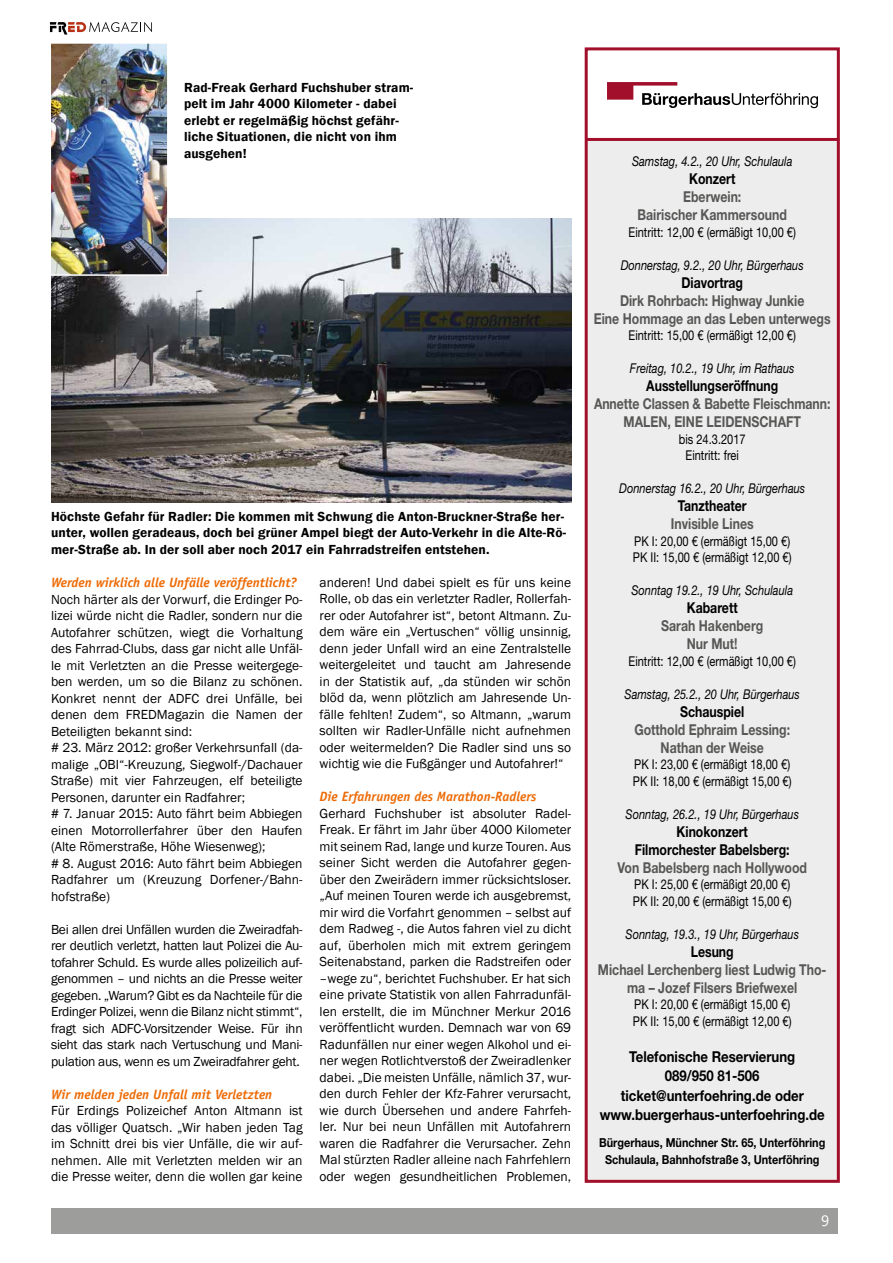
<style>
.page{position:relative;width:893px;height:1263px;background:#fff}
.page>*{position:absolute;margin:0;border:0;box-sizing:border-box;transform-origin:0 0}
.t1{font:700 15px/18px "Helvetica Neue LT Std";color:#575756;text-align:center;scale:.82 1}
.t2{font:700 15px/18px "Helvetica Neue LT Std";color:#000;text-align:center;scale:.82 1}
.t3{font:700 15px/19.5px "Helvetica Neue LT Std";color:#000;text-align:center;scale:.88 1}
.t4{font:15px "Segoe UI";color:#fff}
.t5{font:13.5px/16.5px "Franklin Gothic";color:#000;text-align:justify}
.t6{font:600 13.5px/16.5px "Franklin Gothic";letter-spacing:.01em;color:#000}
.t7{font:13.5px/16.5px "Helvetica Neue LT Std";color:#000;scale:.82 1}
.t8{font:italic 13.5px "Helvetica Neue LT Std";color:#000;scale:.82 1}
.t9{font:italic 700 13.5px "Officina Sans Std";color:#ed6b06}
.t10{font:700 12.3px/16.5px "Helvetica Neue LT Std";color:#000;text-align:center;scale:.88 1}
</style>
<div class="page">
<img style="left:51px;top:219px;width:520px;height:283px">
<img style="left:51px;top:43px;width:118px;height:234px">
<div style="left:586px;top:140px;width:252px;height:1042px;background:#ededed"></div>
<svg style="left:607px;top:82px;width:211px;height:26px"></svg>
<hr style="left:585px;top:138px;width:254px;height:3px;background:#a20f2b">
<div style="left:585px;top:47px;width:255px;height:1135px;border:3px solid #a20f2b"></div>
<svg style="left:50px;top:22px;width:102px;height:13px"></svg>
<div style="left:51px;top:1208px;width:787px;height:26px;background:#9d9d9c"></div>
<p class="t6" style="left:184px;top:79px;width:231px">Rad-Freak Gerhard Fuchshuber stram&shy;pelt im Jahr 4000 Kilometer - dabei erlebt er regelmäßig höchst gefähr&shy;liche Situationen, die nicht von ihm ausgehen!</p>
<p class="t6" style="left:51px;top:508px;width:517px">Höchste Gefahr für Radler: Die kommen mit Schwung die Anton-Bruckner-Straße her&shy;unter, wollen geradeaus, doch bei grüner Ampel biegt der Auto-Verkehr in die Alte-Rö&shy;mer-Straße ab. In der soll aber noch 2017 ein Fahrradstreifen entstehen.</p>
<p class="t9" style="left:51px;top:574px;width:247px">Werden wirklich alle Unfälle veröffentlicht?</p>
<p class="t5" style="left:51px;top:591px;width:253px;text-align:left">Noch härter als der Vorwurf, die Erdinger Po&shy;lizei würde nicht die Radler, sondern nur die Autofahrer schützen, wiegt die Vorhaltung des Fahrrad-Clubs, dass gar nicht alle Unfäl&shy;le mit Verletzten an die Presse weitergege&shy;ben werden, um so die Bilanz zu schönen.<br>Konkret nennt der ADFC drei Unfälle, bei denen dem FREDMagazin die Namen der Beteiligten bekannt sind:<br># 23. März 2012: großer Verkehrsunfall (da&shy;malige „OBI“-Kreuzung, Siegwolf-/Dachauer Straße) mit vier Fahrzeugen, elf beteiligte Personen, darunter ein Radfahrer;<br># 7. Januar 2015: Auto fährt beim Abbiegen einen Motorrollerfahrer über den Haufen (Alte Römerstraße, Höhe Wiesenweg);<br># 8. August 2016: Auto fährt beim Abbiegen Radfahrer um (Kreuzung Dorfener-/Bahn&shy;hofstraße)</p>
<p class="t5" style="left:51px;top:921px;width:253px">Bei allen drei Unfällen wurden die Zweiradfah&shy;rer deutlich verletzt, hatten laut Polizei die Au&shy;tofahrer Schuld. Es wurde alles polizeilich auf&shy;genommen – und nichts an die Presse weiter gegeben. „Warum? Gibt es da Nachteile für die Erdinger Polizei, wenn die Bilanz nicht stimmt“, fragt sich ADFC-Vorsitzender Weise. Für ihn sieht das stark nach Vertuschung und Mani&shy;pulation aus, wenn es um Zweiradfahrer geht.</p>
<p class="t9" style="left:51px;top:1086px;width:223px">Wir melden jeden Unfall mit Verletzten</p>
<p class="t5" style="left:51px;top:1102px;width:253px">Für Erdings Polizeichef Anton Altmann ist das völliger Quatsch. „Wir haben jeden Tag im Schnitt drei bis vier Unfälle, die wir auf&shy;nehmen. Alle mit Verletzten melden wir an die Presse weiter, denn die wollen gar keine</p>
<p class="t5" style="left:320px;top:574px;width:253px">anderen! Und dabei spielt es für uns keine Rolle, ob das ein verletzter Radler, Rollerfah&shy;rer oder Autofahrer ist“, betont Altmann. Zu&shy;dem wäre ein „Vertuschen“ völlig unsinnig, denn jeder Unfall wird an eine Zentralstelle weitergeleitet und taucht am Jahresende in der Statistik auf, „da stünden wir schön blöd da, wenn plötzlich am Jahresende Un&shy;fälle fehlten! Zudem“, so Altmann, „warum sollten wir Radler-Unfälle nicht aufnehmen oder weitermelden? Die Radler sind uns so wichtig wie die Fußgänger und Autofahrer!“</p>
<p class="t9" style="left:320px;top:789px;width:218px">Die Erfahrungen des Marathon-Radlers</p>
<p class="t5" style="left:320px;top:805px;width:253px">Gerhard Fuchshuber ist absoluter Radel-Freak. Er fährt im Jahr über 4000 Kilometer mit seinem Rad, lange und kurze Touren. Aus seiner Sicht werden die Autofahrer gegen&shy;über den Zweirädern immer rücksichtsloser. „Auf meinen Touren werde ich ausgebremst, mir wird die Vorfahrt genommen – selbst auf dem Radweg -, die Autos fahren viel zu dicht auf, überholen mich mit extrem geringem Seitenabstand, parken die Radstreifen oder –wege zu“, berichtet Fuchshuber. Er hat sich eine private Statistik von allen Fahrradunfäl&shy;len erstellt, die im Münchner Merkur 2016 veröffentlicht wurden. Demnach war von 69<br>Radunfällen nur einer wegen Alkohol und ei&shy;ner wegen Rotlichtverstoß der Zweiradlenker dabei. „Die meisten Unfälle, nämlich 37, wur&shy;den durch Fehler der Kfz-Fahrer verursacht, wie durch Übersehen und andere Fahrfeh&shy;ler. Nur bei neun Unfällen mit Autofahrern waren die Radfahrer die Verursacher. Zehn Mal stürzten Radler alleine nach Fahrfehlern oder wegen gesundheitlichen Problemen,</p>
<p class="t8" style="left:632px;top:153px;width:197px">Samstag, 4.2., 20 Uhr, Schulaula</p>
<p class="t2" style="left:689px;top:170px;width:58px">Konzert</p>
<p class="t1" style="left:638px;top:188px;width:184px">Eberwein:<br>Bairischer Kammersound</p>
<p class="t7" style="left:629px;top:223px;width:206px">Eintritt: 12,00 € (ermäßigt 10,00 €)</p>
<p class="t8" style="left:621px;top:257px;width:225px">Donnerstag, 9.2., 20 Uhr, Bürgerhaus</p>
<p class="t2" style="left:681px;top:273px;width:77px">Diavortrag</p>
<p class="t1" style="left:594px;top:291px;width:290px">Dirk Rohrbach: Highway Junkie<br>Eine Hommage an das Leben unterwegs</p>
<p class="t7" style="left:629px;top:327px;width:206px">Eintritt: 15,00 € (ermäßigt 12,00 €)</p>
<p class="t8" style="left:630px;top:360px;width:202px">Freitag, 10.2., 19 Uhr, im Rathaus</p>
<p class="t2" style="left:646px;top:377px;width:162px">Ausstellungseröffnung</p>
<p class="t1" style="left:594px;top:395px;width:290px">Annette Classen &amp; Babette Fleischmann:<br>MALEN, EINE LEIDENSCHAFT</p>
<p class="t7" style="left:679px;top:430px;width:83px;text-align:center">bis 24.3.2017<br>Eintritt: frei</p>
<p class="t8" style="left:619px;top:480px;width:228px">Donnerstag 16.2., 20 Uhr, Bürgerhaus</p>
<p class="t2" style="left:678px;top:497px;width:85px">Tanztheater</p>
<p class="t1" style="left:671px;top:515px;width:103px">Invisible Lines</p>
<p class="t7" style="left:633px;top:532px;width:195px">PK I: 20,00 € (ermäßigt 15,00 €)<br>PK II: 15,00 € (ermäßigt 12,00 €)</p>
<p class="t8" style="left:631px;top:582px;width:199px">Sonntag 19.2., 19 Uhr, Schulaula</p>
<p class="t2" style="left:687px;top:599px;width:63px">Kabarett</p>
<p class="t1" style="left:661px;top:617px;width:126px">Sarah Hakenberg<br>Nur Mut!</p>
<p class="t7" style="left:629px;top:652px;width:206px">Eintritt: 12,00 € (ermäßigt 10,00 €)</p>
<p class="t8" style="left:625px;top:686px;width:215px">Samstag, 25.2., 20 Uhr, Bürgerhaus</p>
<p class="t2" style="left:680px;top:702px;width:80px">Schauspiel</p>
<p class="t1" style="left:634px;top:720px;width:191px">Gotthold Ephraim Lessing:<br>Nathan der Weise</p>
<p class="t7" style="left:633px;top:756px;width:195px">PK I: 23,00 € (ermäßigt 18,00 €)<br>PK II: 18,00 € (ermäßigt 15,00 €)</p>
<p class="t8" style="left:625px;top:806px;width:213px">Sonntag, 26.2., 19 Uhr, Bürgerhaus</p>
<p class="t2" style="left:635px;top:822px;width:190px">Kinokonzert<br>Filmorchester Babelsberg:</p>
<p class="t1" style="left:617px;top:858px;width:233px">Von Babelsberg nach Hollywood</p>
<p class="t7" style="left:633px;top:876px;width:195px">PK I: 25,00 € (ermäßigt 20,00 €)<br>PK II: 20,00 € (ermäßigt 15,00 €)</p>
<p class="t8" style="left:625px;top:926px;width:213px">Sonntag, 19.3., 19 Uhr, Bürgerhaus</p>
<p class="t2" style="left:691px;top:942px;width:54px">Lesung</p>
<p class="t1" style="left:598px;top:960px;width:280px">Michael Lerchenberg liest Ludwig Tho&shy;ma – Jozef Filsers Briefwexel</p>
<p class="t7" style="left:633px;top:996px;width:195px">PK I: 20,00 € (ermäßigt 15,00 €)<br>PK II: 15,00 € (ermäßigt 12,00 €)</p>
<p class="t3" style="left:600px;top:1046px;width:257px">Telefonische Reservierung<br>089/950 81-506 ticket@unterfoehring.de oder www.buergerhaus-unterfoehring.de</p>
<p class="t10" style="left:599px;top:1134px;width:258px">Bürgerhaus, Münchner Str. 65, Unterföhring<br>Schulaula, Bahnhofstraße 3, Unterföhring</p>
<p class="t4" style="left:821px;top:1209px;width:10px">9</p>
</div>
